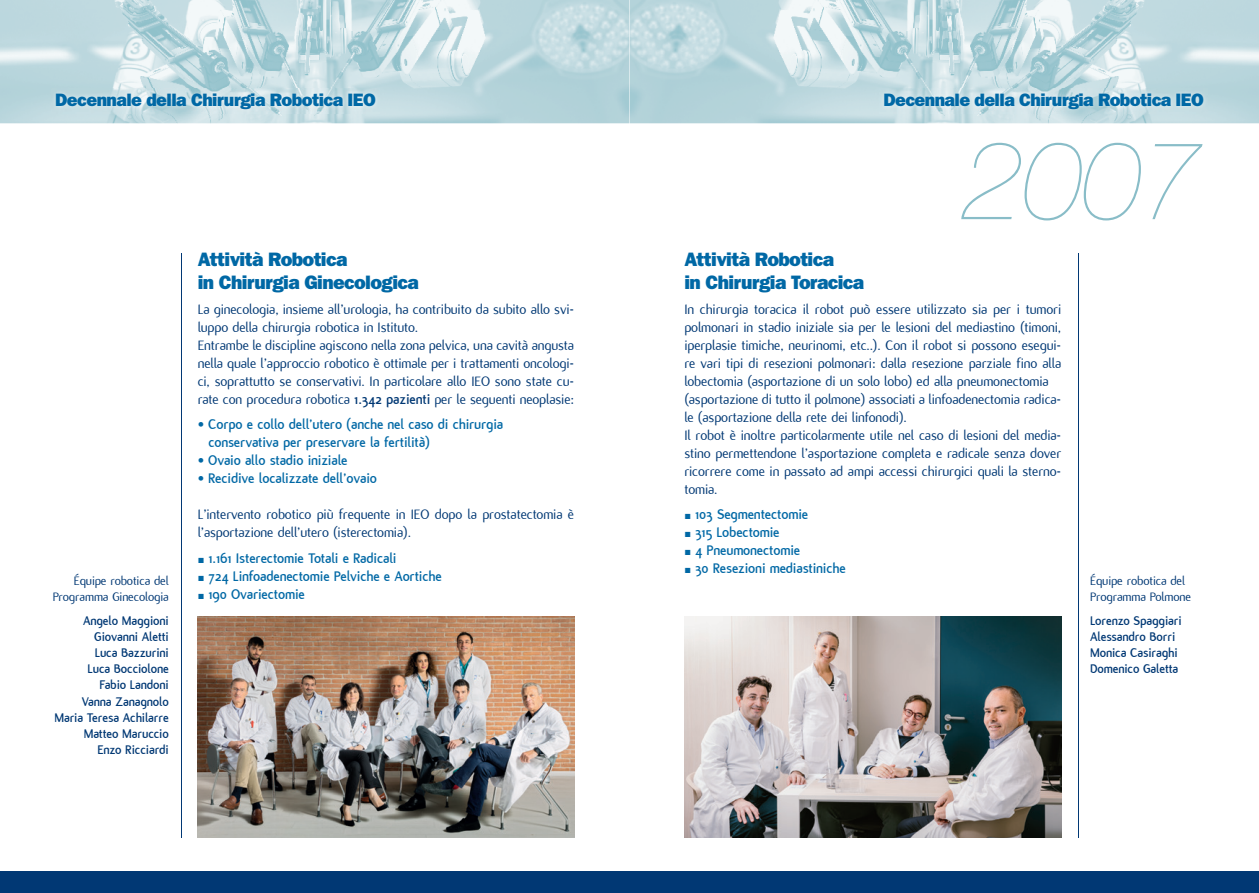
<style>
.page{position:relative;width:1259px;height:893px;background:#fff}
.page>*{position:absolute;margin:0;border:0;box-sizing:border-box;transform-origin:0 0}
.t1{font:italic 200 110.4px "Helvetica Neue LT Pro";color:#89bdc8}
.t2{font:19.5px/22.5px "ITC Franklin Gothic Std Hvy";letter-spacing:-.03em;color:#0068a5}
.t3{font:18px "ITC Franklin Gothic Std Hvy";letter-spacing:-.03em;color:#0068a5}
.t4{font:15px/18px "Flux";letter-spacing:-.01em;color:#013874}
.t5{font:700 15px/18px "Flux";letter-spacing:-.01em;color:#0068a5}
.t6{font:700 13.5px/16.2px "Flux";letter-spacing:-.01em;color:#013874;text-align:right}
.t7{font:13.5px/16.2px "Flux";letter-spacing:-.01em;color:#013874;text-align:right}
.s1{font-weight:700}
</style>
<div class="page">
<img style="left:0;top:0;width:629px;height:123px">
<svg style="left:629px;top:0;width:630px;height:123px;background:#c2dbe0"></svg>
<div style="left:0;top:872px;width:1259px;height:21px;background:#013874"></div>
<img style="left:51px;top:89px;width:329px;height:24px">
<img style="left:879px;top:89px;width:328px;height:24px">
<hr style="left:1078px;top:253px;width:1px;height:585px;background:#013874">
<hr style="left:181px;top:253px;width:1px;height:585px;background:#013874">
<img style="left:685px;top:617px;width:376px;height:221px">
<img style="left:198px;top:617px;width:376px;height:221px">
<p class="t3" style="left:55px;top:89px;width:322px">Decennale della Chirurgia Robotica IEO</p>
<p class="t3" style="left:883px;top:89px;width:322px">Decennale della Chirurgia Robotica IEO</p>
<p class="t7" style="left:53px;top:572px;width:118px">Équipe robotica del<br>Programma Ginecologia</p>
<p class="t6" style="left:54px;top:612px;width:116px">Angelo Maggioni<br>Giovanni Aletti<br>Luca Bazzurini<br>Luca Bocciolone<br>Fabio Landoni<br>Vanna Zanagnolo<br>Maria Teresa Achilarre<br>Matteo Maruccio<br>Enzo Ricciardi</p>
<h2 class="t2" style="left:198px;top:248px;width:223px">Attività Robotica<br>in Chirurgia Ginecologica</h2>
<p class="t4" style="left:198px;top:300px;width:378px">La ginecologia, insieme all’urologia, ha contribuito da subito allo svi&shy;luppo della chirurgia robotica in Istituto.<br>Entrambe le discipline agiscono nella zona pelvica, una cavità angusta nella quale l’approccio robotico è ottimale per i trattamenti oncologi&shy;ci, soprattutto se conservativi. In particolare allo IEO sono state cu&shy;rate con procedura robotica <span class="s1">1.342 pazienti</span> per le seguenti neoplasie:</p>
<p class="t5" style="left:208px;top:416px;width:296px;text-indent:-11px">• Corpo e collo dell’utero (anche nel caso di chirurgia conservativa per preservare la fertilità)</p>
<p class="t5" style="left:198px;top:452px;width:151px">• Ovaio allo stadio iniziale</p>
<p class="t5" style="left:198px;top:470px;width:181px">• Recidive localizzate dell’ovaio</p>
<p class="t4" style="left:198px;top:506px;width:378px">L’intervento robotico più frequente in IEO dopo la prostatectomia è l’asportazione dell’utero (isterectomia).</p>
<p class="t5" style="left:198px;top:549px;width:200px">▪ 1.161 Isterectomie Totali e Radicali</p>
<p class="t5" style="left:198px;top:567px;width:246px">▪ 724 Linfoadenectomie Pelviche e Aortiche</p>
<p class="t5" style="left:198px;top:585px;width:109px">▪ 190 Ovariectomie</p>
<h1 class="t1" style="left:963px;top:115px;width:240px">2007</h1>
<h2 class="t2" style="left:684px;top:248px;width:181px">Attività Robotica<br>in Chirurgia Toracica</h2>
<p class="t4" style="left:684px;top:300px;width:378px">In chirurgia toracica il robot può essere utilizzato sia per i tumori polmonari in stadio iniziale sia per le lesioni del mediastino (timoni, iperplasie timiche, neurinomi, etc..). Con il robot si possono esegui&shy;re vari tipi di resezioni polmonari: dalla resezione parziale fino alla lobectomia (asportazione di un solo lobo) ed alla pneumonectomia (asportazione di tutto il polmone) associati a linfoadenectomia radica&shy;le (asportazione della rete dei linfonodi).<br>Il robot è inoltre particolarmente utile nel caso di lesioni del media&shy;stino permettendone l’asportazione completa e radicale senza dover ricorrere come in passato ad ampi accessi chirurgici quali la sterno&shy;tomia.</p>
<p class="t5" style="left:684px;top:506px;width:125px">▪ 103 Segmentectomie</p>
<p class="t5" style="left:684px;top:524px;width:97px">▪ 315 Lobectomie</p>
<p class="t5" style="left:684px;top:542px;width:117px">▪ 4 Pneumonectomie</p>
<p class="t5" style="left:684px;top:560px;width:163px">▪ 30 Resezioni mediastiniche</p>
<p class="t7" style="left:1090px;top:572px;width:102px;text-align:left">Équipe robotica del<br>Programma Polmone</p>
<p class="t6" style="left:1090px;top:612px;width:93px;text-align:left">Lorenzo Spaggiari<br>Alessandro Borri<br>Monica Casiraghi<br>Domenico Galetta</p>
</div>
